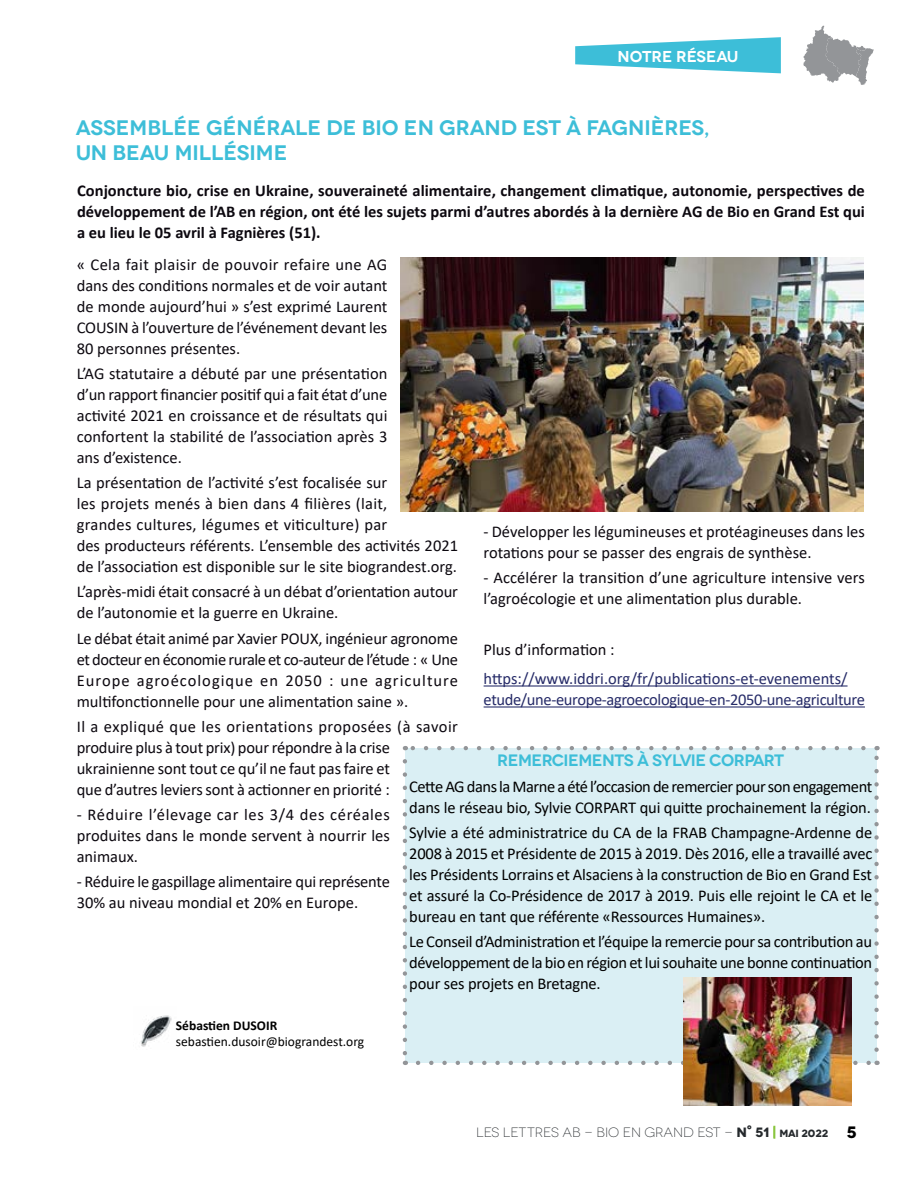
<style>
.page{position:relative;width:918px;height:1188px;background:#fff}
.page>*{position:absolute;margin:0;border:0;box-sizing:border-box;transform-origin:0 0}
.t1{font:600 21px/25.2px "Novecentowide";color:#3dbed8}
.t2{font:16.5px/21px "Calibri";color:#0c080f}
.t3{font:16.5px/21px "Calibri";letter-spacing:-.02em;color:#000;text-align:justify}
.t4{font:700 16.5px/21px "Calibri";color:#0c080f;text-align:justify}
.t5{font:16.5px/21px "Calibri";letter-spacing:-.02em;color:#262b68}
.t6{font:600 16.5px "Novecentowide";letter-spacing:-.03em;color:#3dbed8}
.t7{font:600 15.75px "Novecentowide";color:#fff}
.t8{font:300 13.5px "Novecentowide";color:#25292c}
.t9{font:13.5px "Calibri";color:#000}
.t10{font:700 13.5px "Calibri";color:#000}
.s1{font-weight:700}
.s2{color:#8ac63f}
.s3{font-weight:700;font-size:10.5px}
.s4{font-weight:700;font-size:16.5px;color:#000}
</style>
<div class="page">
<svg style="left:773px;top:1126px;width:2px;height:13px"></svg>
<svg style="left:803px;top:26px;width:71px;height:59px"></svg>
<svg style="left:575px;top:37px;width:206px;height:36px"></svg>
<hr style="left:484px;top:685px;width:364px;height:2px;background:#262b68">
<hr style="left:484px;top:706px;width:381px;height:2px;background:#262b68">
<div style="left:405px;top:748px;width:472px;height:315px;background:#daeff4"></div>
<svg style="left:418px;top:1061px;width:452px;height:4px"></svg>
<svg style="left:403px;top:761px;width:4px;height:304px"></svg>
<svg style="left:874px;top:746px;width:5px;height:304px"></svg>
<svg style="left:405px;top:746px;width:458px;height:4px"></svg>
<img style="left:400px;top:257px;width:464px;height:255px">
<img style="left:141px;top:1015px;width:31px;height:32px">
<img style="left:684px;top:977px;width:168px;height:128px">
<p class="t7" style="left:618px;top:47px;width:122px">NOTRE RÉSEAU</p>
<p class="t1" style="left:76px;top:115px;width:635px">ASSEMBLÉE GÉNÉRALE DE BIO EN GRAND EST À FAGNIÈRES,<br>UN BEAU MILLÉSIME</p>
<p class="t4" style="left:77px;top:180px;width:789px">Conjoncture bio, crise en Ukraine, souveraineté alimentaire, changement climatique, autonomie, perspectives de développement de l’AB en région, ont été les sujets parmi d’autres abordés à la dernière AG de Bio en Grand Est qui a eu lieu le 05 avril à Fagnières (51).</p>
<p class="t2" style="left:77px;top:253px;width:312px;text-align:justify">« Cela fait plaisir de pouvoir refaire une AG dans des conditions normales et de voir autant de monde aujourd’hui » s’est exprimé Laurent COUSIN à l’ouverture de l’événement devant les 80 personnes présentes.</p>
<p class="t2" style="left:77px;top:362px;width:312px;text-align:justify">L’AG statutaire a débuté par une présentation d’un rapport financier positif qui a fait état d’une activité 2021 en croissance et de résultats qui confortent la stabilité de l’association après 3 ans d’existence.</p>
<p class="t2" style="left:77px;top:472px;width:383px">La présentation de l’activité s’est focalisée sur<br>les projets menés à bien dans 4 filières (lait,<br>grandes cultures, légumes et viticulture) par<br>des producteurs référents. L’ensemble des activités 2021 de l’association est disponible sur le site biograndest.org.</p>
<p class="t2" style="left:77px;top:581px;width:383px">L’après-midi était consacré à un débat d’orientation autour de l’autonomie et la guerre en Ukraine.</p>
<p class="t2" style="left:77px;top:627px;width:383px;text-align:justify">Le débat était animé par Xavier POUX, ingénieur agronome et docteur en économie rurale et co-auteur de l’étude : « Une Europe agroécologique en 2050 : une agriculture multifonctionnelle pour une alimentation saine ».</p>
<p class="t2" style="left:77px;top:716px;width:383px">Il a expliqué que les orientations proposées (à savoir produire plus à tout prix) pour répondre à la crise ukrainienne sont tout ce qu’il ne faut pas faire et<br>que d’autres leviers sont à actionner en priorité :</p>
<p class="t2" style="left:77px;top:804px;width:315px;text-align:justify">- Réduire l’élevage car les 3/4 des céréales produites dans le monde servent à nourrir les animaux.</p>
<p class="t2" style="left:77px;top:871px;width:315px">- Réduire le gaspillage alimentaire qui représente<br>30% au niveau mondial et 20% en Europe.</p>
<p class="t2" style="left:484px;top:520px;width:383px">- Développer les légumineuses et protéagineuses dans les rotations pour se passer des engrais de synthèse.</p>
<p class="t2" style="left:484px;top:567px;width:383px">- Accélérer la transition d’une agriculture intensive vers l’agroécologie et une alimentation plus durable.</p>
<p class="t2" style="left:484px;top:638px;width:133px">Plus d’information :</p>
<p class="t5" style="left:484px;top:668px;width:383px">https://www.iddri.org/fr/publications-et-evenements/ etude/une-europe-agroecologique-en-2050-une-agriculture</p>
<p class="t6" style="left:497px;top:751px;width:288px">REMERCIEMENTS À SYLVIE CORPART</p>
<p class="t3" style="left:409px;top:775px;width:465px">Cette AG dans la Marne a été l’occasion de remercier pour son engagement dans le réseau bio, Sylvie CORPART qui quitte prochainement la région.</p>
<p class="t3" style="left:409px;top:822px;width:465px">Sylvie a été administratrice du CA de la FRAB Champagne-Ardenne de 2008 à 2015 et Présidente de 2015 à 2019. Dès 2016, elle a travaillé avec les Présidents Lorrains et Alsaciens à la construction de Bio en Grand Est et assuré la Co-Présidence de 2017 à 2019. Puis elle rejoint le CA et le bureau en tant que référente «Ressources Humaines».</p>
<p class="t3" style="left:409px;top:931px;width:465px">Le Conseil d’Administration et l’équipe la remercie pour sa contribution au développement de la bio en région et lui souhaite une bonne continuation pour ses projets en Bretagne.</p>
<p class="t10" style="left:176px;top:1016px;width:103px">Sébastien DUSOIR</p>
<p class="t9" style="left:176px;top:1032px;width:190px">sebastien.dusoir@biograndest.org</p>
<p class="t8" style="left:476px;top:1125px;width:382px">LES LETTRES AB - BIO EN GRAND EST - <span class="s1">N° 51</span> <span class="s2">|</span> <span class="s3">mai 2022</span> <span class="s4">5</span></p>
</div>
